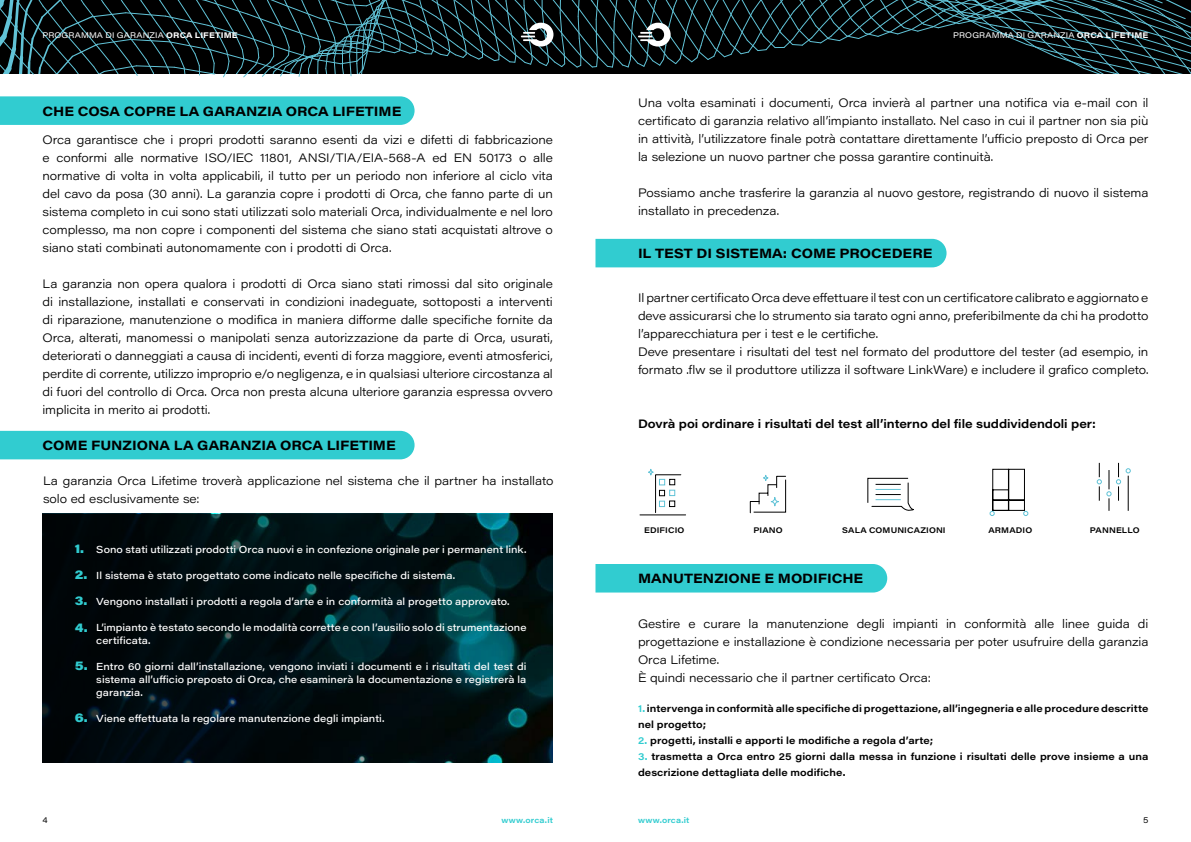
<style>
.page{position:relative;width:1191px;height:842px;background:#fff}
.page>*{position:absolute;margin:0;border:0;box-sizing:border-box;transform-origin:0 0}
.t1{font:700 13.2px "Acumin Pro Wide";color:#000}
.t2{font:300 12px/18px "Acumin Pro Wide";letter-spacing:-.005em;color:#000}
.t3{font:600 12px "Acumin Pro Wide";letter-spacing:-.005em;color:#000}
.t4{font:900 12px/25.8px "Acumin Pro Wide";color:#31ccd0}
.t5{font:500 10px/13px "Acumin Pro Wide";letter-spacing:.005em;color:#fff}
.t6{font:600 10px/16px "Acumin Pro Wide";letter-spacing:.005em;color:#000}
.t7{font:8px "Acumin Pro Wide";letter-spacing:.02em;color:#fff}
.t8{font:600 8px "Acumin Pro Wide";letter-spacing:.015em;color:#000}
.t9{font:600 8px "Acumin Pro Wide";letter-spacing:.015em;color:#31ccd0}
.t10{font:8px "Acumin Pro Wide";color:#000}
.s1{font-weight:700}
.s2{color:#31ccd0}
</style>
<div class="page">
<svg style="left:43px;top:514px;width:510px;height:248px;background:#001215"></svg>
<svg style="left:0;top:96px;width:414px;height:29px;background:#35ccd0"></svg>
<div style="left:0;top:431px;width:414px;height:28px;background:#31ccd0"></div>
<div style="left:595px;top:239px;width:351px;height:28px;background:#31ccd0"></div>
<div style="left:595px;top:564px;width:292px;height:28px;background:#31ccd0"></div>
<svg style="left:0;top:0;width:1191px;height:77px;background:#172325"></svg>
<svg style="left:639px;top:469px;width:47px;height:47px"></svg>
<svg style="left:749px;top:475px;width:37px;height:39px"></svg>
<svg style="left:867px;top:477px;width:47px;height:34px"></svg>
<svg style="left:989px;top:468px;width:39px;height:48px"></svg>
<svg style="left:1096px;top:463px;width:35px;height:48px"></svg>
<p class="t7" style="left:43px;top:29px;width:197px">PROGRAMMA DI GARANZIA <span class="s1">ORCA LIFETIME</span></p>
<p class="t7" style="left:953px;top:29px;width:197px">PROGRAMMA DI GARANZIA <span class="s1">ORCA LIFETIME</span></p>
<p class="t1" style="left:43px;top:101px;width:360px">CHE COSA COPRE LA GARANZIA ORCA LIFETIME</p>
<p class="t2" style="left:43px;top:131px;width:512px;text-align:justify">Orca garantisce che i propri prodotti saranno esenti da vizi e difetti di fabbricazione e conformi alle normative ISO/IEC 11801, ANSI/TIA/EIA-568-A ed EN 50173 o alle normative di volta in volta applicabili, il tutto per un periodo non inferiore al ciclo vita del cavo da posa (30 anni). La garanzia copre i prodotti di Orca, che fanno parte di un sistema completo in cui sono stati utilizzati solo materiali Orca, individualmente e nel loro complesso, ma non copre i componenti del sistema che siano stati acquistati altrove o siano stati combinati autonomamente con i prodotti di Orca.</p>
<p class="t2" style="left:43px;top:275px;width:512px;text-align:justify">La garanzia non opera qualora i prodotti di Orca siano stati rimossi dal sito originale di installazione, installati e conservati in condizioni inadeguate, sottoposti a interventi di riparazione, manutenzione o modifica in maniera difforme dalle specifiche fornite da Orca, alterati, manomessi o manipolati senza autorizzazione da parte di Orca, usurati, deteriorati o danneggiati a causa di incidenti, eventi di forza maggiore, eventi atmosferici, perdite di corrente, utilizzo improprio e/o negligenza, e in qualsiasi ulteriore circostanza al di fuori del controllo di Orca. Orca non presta alcuna ulteriore garanzia espressa ovvero implicita in merito ai prodotti.</p>
<p class="t1" style="left:43px;top:436px;width:355px">COME FUNZIONA LA GARANZIA ORCA LIFETIME</p>
<p class="t2" style="left:43px;top:471px;width:512px">La garanzia Orca Lifetime troverà applicazione nel sistema che il partner ha installato solo ed esclusivamente se:</p>
<p class="t4" style="left:75px;top:535px;width:14px">1.<br>2.</p>
<p class="t4" style="left:75px;top:587px;width:14px">3.</p>
<p class="t4" style="left:75px;top:614px;width:14px">4.</p>
<p class="t4" style="left:75px;top:652px;width:14px">5.</p>
<p class="t4" style="left:75px;top:704px;width:15px">6.</p>
<p class="t5" style="left:96px;top:542px;width:432px">Sono stati utilizzati prodotti Orca nuovi e in confezione originale per i permanent link.</p>
<p class="t5" style="left:96px;top:568px;width:360px">Il sistema è stato progettato come indicato nelle specifiche di sistema.</p>
<p class="t5" style="left:96px;top:594px;width:415px">Vengono installati i prodotti a regola d’arte e in conformità al progetto approvato.</p>
<p class="t5" style="left:96px;top:620px;width:432px">L’impianto è testato secondo le modalità corrette e con l’ausilio solo di strumentazione certificata.</p>
<p class="t5" style="left:96px;top:659px;width:432px;text-align:justify">Entro 60 giorni dall’installazione, vengono inviati i documenti e i risultati del test di sistema all’ufficio preposto di Orca, che esaminerà la documentazione e registrerà la garanzia.</p>
<p class="t5" style="left:96px;top:711px;width:290px">Viene effettuata la regolare manutenzione degli impianti.</p>
<p class="t2" style="left:638px;top:93px;width:512px;text-align:justify">Una volta esaminati i documenti, Orca invierà al partner una notifica via e-mail con il certificato di garanzia relativo all’impianto installato. Nel caso in cui il partner non sia più in attività, l’utilizzatore finale potrà contattare direttamente l’ufficio preposto di Orca per la selezione un nuovo partner che possa garantire continuità.</p>
<p class="t2" style="left:638px;top:183px;width:512px">Possiamo anche trasferire la garanzia al nuovo gestore, registrando di nuovo il sistema installato in precedenza.</p>
<p class="t1" style="left:638px;top:244px;width:296px">IL TEST DI SISTEMA: COME PROCEDERE</p>
<p class="t2" style="left:638px;top:288px;width:512px">Il partner certificato Orca deve effettuare il test con un certificatore calibrato e aggiornato e deve assicurarsi che lo strumento sia tarato ogni anno, preferibilmente da chi ha prodotto l’apparecchiatura per i test e le certifiche.<br>Deve presentare i risultati del test nel formato del produttore del tester (ad esempio, in formato .flw se il produttore utilizza il software LinkWare) e includere il grafico completo.</p>
<p class="t3" style="left:638px;top:415px;width:459px">Dovrà poi ordinare i risultati del test all’interno del file suddividendoli per:</p>
<p class="t8" style="left:644px;top:524px;width:42px">EDIFICIO</p>
<p class="t8" style="left:753px;top:524px;width:31px">PIANO</p>
<p class="t8" style="left:842px;top:524px;width:105px">SALA COMUNICAZIONI</p>
<p class="t8" style="left:988px;top:524px;width:45px">ARMADIO</p>
<p class="t8" style="left:1089px;top:524px;width:51px">PANNELLO</p>
<p class="t1" style="left:638px;top:569px;width:227px">MANUTENZIONE E MODIFICHE</p>
<p class="t2" style="left:638px;top:615px;width:512px">Gestire e curare la manutenzione degli impianti in conformità alle linee guida di progettazione e installazione è condizione necessaria per poter usufruire della garanzia Orca Lifetime.<br>È quindi necessario che il partner certificato Orca:</p>
<p class="t6" style="left:638px;top:700px;width:512px"><span class="s2">1.</span> intervenga in conformità alle specifiche di progettazione, all’ingegneria e alle procedure descritte nel progetto;</p>
<p class="t6" style="left:638px;top:732px;width:297px"><span class="s2">2.</span> progetti, installi e apporti le modifiche a regola d’arte;</p>
<p class="t6" style="left:638px;top:748px;width:512px"><span class="s2">3.</span> trasmetta a Orca entro 25 giorni dalla messa in funzione i risultati delle prove insieme a una descrizione dettagliata delle modifiche.</p>
<p class="t10" style="left:43px;top:814px;width:7px">4</p>
<p class="t9" style="left:501px;top:814px;width:53px">www.orca.it</p>
<p class="t9" style="left:638px;top:814px;width:53px">www.orca.it</p>
<p class="t10" style="left:1143px;top:814px;width:7px">5</p>
</div>
